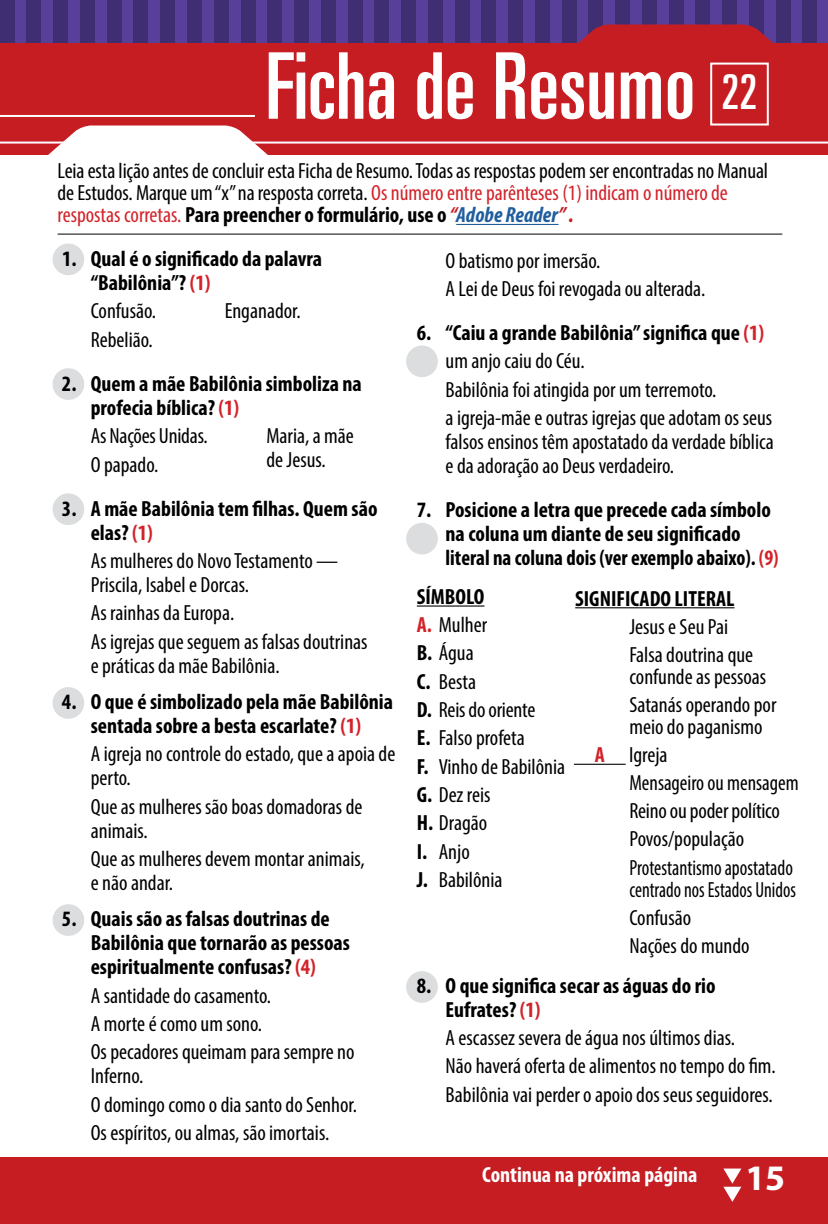
<style>
.page{position:relative;width:828px;height:1224px;background:#fff}
.page>*{position:absolute;margin:0;border:0;box-sizing:border-box;transform-origin:0 0}
.t1{font:ultra-condensed 92px "Univers";color:#fff}
.t2{font:ultra-condensed 48px "Univers";color:#fff}
.t3{font:700 36px "Myriad Pro";color:#fff}
.t4{font:condensed 22px/28.4px "Myriad Pro";color:#000}
.t5{font:700 condensed 22px/24px "Myriad Pro";color:#000}
.t6{font:condensed 22px/28.2px "Myriad Pro";color:#000;scale:.95 1}
.t7{font:condensed 22px/28.2px "Myriad Pro";color:#000;scale:.87 1}
.t8{font:700 condensed 22px "Myriad Pro";color:#fff}
.s1{color:#d2232a}
.s2{font-weight:700}
.s3{font-weight:700;font-style:italic;color:#c61d23}
.s4{font-weight:700;font-style:italic;color:#215e9e}
.s5{font-weight:700;color:#d2232a}
</style>
<div class="page">
<div style="left:0;top:0;width:828px;height:79px;background:#583f99"></div>
<div style="left:0;top:0;width:14px;height:65px;background:#402e73"></div>
<div style="left:107px;top:0;width:14px;height:65px;background:#402e73"></div>
<div style="left:214px;top:0;width:14px;height:65px;background:#402e73"></div>
<div style="left:321px;top:0;width:14px;height:65px;background:#402e73"></div>
<div style="left:27px;top:0;width:14px;height:65px;background:#402e73"></div>
<div style="left:134px;top:0;width:14px;height:65px;background:#402e73"></div>
<div style="left:241px;top:0;width:14px;height:65px;background:#402e73"></div>
<div style="left:348px;top:0;width:14px;height:65px;background:#402e73"></div>
<div style="left:54px;top:0;width:14px;height:65px;background:#402e73"></div>
<div style="left:161px;top:0;width:14px;height:65px;background:#402e73"></div>
<div style="left:268px;top:0;width:14px;height:65px;background:#402e73"></div>
<div style="left:375px;top:0;width:14px;height:65px;background:#402e73"></div>
<div style="left:80px;top:0;width:15px;height:65px;background:#402e73"></div>
<div style="left:187px;top:0;width:15px;height:65px;background:#402e73"></div>
<div style="left:294px;top:0;width:15px;height:65px;background:#402e73"></div>
<div style="left:401px;top:0;width:15px;height:65px;background:#402e73"></div>
<div style="left:428px;top:0;width:15px;height:65px;background:#402e73"></div>
<div style="left:535px;top:0;width:15px;height:65px;background:#402e73"></div>
<div style="left:642px;top:0;width:15px;height:65px;background:#402e73"></div>
<div style="left:749px;top:0;width:15px;height:65px;background:#402e73"></div>
<div style="left:455px;top:0;width:14px;height:65px;background:#402e73"></div>
<div style="left:562px;top:0;width:14px;height:65px;background:#402e73"></div>
<div style="left:669px;top:0;width:14px;height:65px;background:#402e73"></div>
<div style="left:776px;top:0;width:14px;height:65px;background:#402e73"></div>
<div style="left:482px;top:0;width:14px;height:65px;background:#402e73"></div>
<div style="left:589px;top:0;width:14px;height:65px;background:#402e73"></div>
<div style="left:696px;top:0;width:14px;height:65px;background:#402e73"></div>
<div style="left:803px;top:0;width:14px;height:65px;background:#402e73"></div>
<div style="left:508px;top:0;width:15px;height:65px;background:#402e73"></div>
<div style="left:615px;top:0;width:15px;height:65px;background:#402e73"></div>
<div style="left:722px;top:0;width:15px;height:65px;background:#402e73"></div>
<div style="left:0;top:44px;width:828px;height:1180px;background:#c61d23"></div>
<svg style="left:524px;top:24px;width:304px;height:39px"></svg>
<svg style="left:6px;top:126px;width:304px;height:30px"></svg>
<div style="left:0;top:156px;width:828px;height:1001px;background:#fff"></div>
<div style="left:406px;top:346px;width:32px;height:31px;background:#dcddde;border-radius:50%"></div>
<svg style="left:53px;top:244px;width:31px;height:31px"></svg>
<hr style="left:0;top:142px;width:828px;height:2px;background:#fff">
<hr style="left:58px;top:234px;width:724px;height:1px;background:#000">
<div style="left:406px;top:523px;width:32px;height:31px;background:#dcddde;border-radius:50%"></div>
<div style="left:53px;top:368px;width:31px;height:32px;background:#dcddde;border-radius:50%"></div>
<div style="left:406px;top:971px;width:32px;height:32px;background:#dcddde;border-radius:50%"></div>
<div style="left:53px;top:493px;width:31px;height:32px;background:#dcddde;border-radius:50%"></div>
<div style="left:53px;top:687px;width:31px;height:32px;background:#dcddde;border-radius:50%"></div>
<div style="left:53px;top:904px;width:31px;height:32px;background:#dcddde;border-radius:50%"></div>
<hr style="left:417px;top:605px;width:67px;height:2px;background:#000">
<div style="left:710px;top:63px;width:59px;height:63px;border:2px solid #fff"></div>
<hr style="left:0;top:115px;width:255px;height:2px;background:#fff">
<hr style="left:575px;top:607px;width:160px;height:1px;background:#000">
<hr style="left:574px;top:764px;width:52px;height:1px;background:#000">
<hr style="left:456px;top:224px;width:103px;height:1px;background:#215e9e">
<svg style="left:723px;top:1169px;width:18px;height:33px"></svg>
<h1 class="t1" style="left:265px;top:34px;width:432px">Ficha de Resumo</h1>
<h2 class="t2" style="left:722px;top:65px;width:37px">22</h2>
<p class="t4" style="left:58px;top:160px;width:712px;line-height:22px">Leia esta lição antes de concluir esta Ficha de Resumo. Todas as respostas podem ser encontradas no Manual de Estudos. Marque um “x” na resposta correta. <span class="s1">Os número entre parênteses (1) indicam o número de respostas corretas.</span> <span class="s2">Para preencher o formulário, use o</span> <span class="s3">“</span><span class="s4">Adobe Reader</span><span class="s3">” .</span></p>
<p class="t5" style="left:91px;top:246px;width:233px;text-indent:-29px">1. Qual é o significado da palavra “Babilônia”? <span class="s1">(1)</span></p>
<p class="t4" style="left:91px;top:297px;width:67px">Confusão.</p>
<p class="t4" style="left:225px;top:297px;width:78px">Enganador.</p>
<p class="t4" style="left:91px;top:325px;width:63px">Rebelião.</p>
<p class="t5" style="left:91px;top:371px;width:273px;text-indent:-29px">2. Quem a mãe Babilônia simboliza na profecia bíblica? <span class="s1">(1)</span></p>
<p class="t4" style="left:91px;top:421px;width:119px">As Nações Unidas.<br>O papado.</p>
<p class="t5" style="left:91px;top:496px;width:288px;text-indent:-29px">3. A mãe Babilônia tem filhas. Quem são elas? <span class="s1">(1)</span></p>
<p class="t4" style="left:91px;top:549px;width:249px;line-height:24px">As mulheres do Novo Testamento —<br>Priscila, Isabel e Dorcas.</p>
<p class="t4" style="left:91px;top:599px;width:278px">As rainhas da Europa.<br>As igrejas que seguem as falsas doutrinas</p>
<p class="t4" style="left:91px;top:651px;width:190px">e práticas da mãe Babilônia.</p>
<p class="t5" style="left:62px;top:689px;width:333px;text-align:center">4. O que é simbolizado pela mãe Babilônia sentada sobre a besta escarlate? <span class="s1">(1)</span></p>
<p class="t4" style="left:91px;top:742px;width:306px;line-height:24px">A igreja no controle do estado, que a apoia de perto.</p>
<p class="t4" style="left:91px;top:794px;width:273px;line-height:24px">Que as mulheres são boas domadoras de animais.</p>
<p class="t4" style="left:91px;top:847px;width:276px;line-height:24px">Que as mulheres devem montar animais, e não andar.</p>
<p class="t5" style="left:91px;top:907px;width:261px;text-indent:-29px">5. Quais são as falsas doutrinas de<br>Babilônia que tornarão as pessoas espiritualmente confusas? <span class="s1">(4)</span></p>
<p class="t4" style="left:91px;top:981px;width:265px">A santidade do casamento.<br>A morte é como um sono.<br>Os pecadores queimam para sempre no</p>
<p class="t4" style="left:91px;top:1062px;width:268px">Inferno.<br>O domingo como o dia santo do Senhor.<br>Os espíritos, ou almas, são imortais.</p>
<p class="t4" style="left:266px;top:424px;width:89px;line-height:24px">Maria, a mãe de Jesus.</p>
<p class="t4" style="left:446px;top:246px;width:261px">O batismo por imersão.<br>A Lei de Deus foi revogada ou alterada.</p>
<p class="t4" style="left:446px;top:318px;width:328px;text-indent:-29px"><span class="s2">6. “Caiu a grande Babilônia” significa que</span> <span class="s5">(1) </span>um anjo caiu do Céu.<br>Babilônia foi atingida por um terremoto.<br>a igreja-mãe e outras igrejas que adotam os seus</p>
<p class="t4" style="left:446px;top:430px;width:330px;line-height:24px">falsos ensinos têm apostatado da verdade bíblica e da adoração ao Deus verdadeiro.</p>
<p class="t5" style="left:446px;top:498px;width:335px;text-indent:-29px">7. Posicione a letra que precede cada símbolo na coluna um diante de seu significado literal na coluna dois (ver exemplo abaixo). <span class="s1">(9)</span></p>
<p class="t4" style="left:417px;top:582px;width:150px"><span class="s2">SÍMBOLO<br></span><span class="s5">A.</span> Mulher<br><span class="s2">B.</span> Água<br><span class="s2">C.</span> Besta<br><span class="s2">D.</span> Reis do oriente<br><span class="s2">E.</span> Falso profeta<br><span class="s2">F.</span> Vinho de Babilônia<br><span class="s2">G.</span> Dez reis<br><span class="s2">H.</span> Dragão<br><span class="s2">I.</span> Anjo<br><span class="s2">J.</span> Babilônia</p>
<p class="t5" style="left:575px;top:586px;width:161px">SIGNIFICADO LITERAL</p>
<p class="t4" style="left:629px;top:612px;width:125px">Jesus e Seu Pai<br>Falsa doutrina que</p>
<p class="t4" style="left:629px;top:662px;width:149px">confunde as pessoas<br>Satanás operando por</p>
<p class="t4" style="left:595px;top:712px;width:169px;text-indent:35px">meio do paganismo<br><span class="s5">A</span> Igreja</p>
<p class="t6" style="left:629px;top:769px;width:180px">Mensageiro ou mensagem<br>Reino ou poder político<br>Povos/população<br>Protestantismo apostatado</p>
<p class="t7" style="left:629px;top:875px;width:193px">centrado nos Estados Unidos<br>Confusão<br>Nações do mundo</p>
<p class="t5" style="left:446px;top:973px;width:271px;text-indent:-29px">8. O que significa secar as águas do rio<br>Eufrates? <span class="s1">(1)</span></p>
<p class="t4" style="left:446px;top:1023px;width:332px">A escassez severa de água nos últimos dias.<br>Não haverá oferta de alimentos no tempo do fim.<br>Babilônia vai perder o apoio dos seus seguidores.</p>
<p class="t8" style="left:482px;top:1161px;width:217px">Continua na próxima página</p>
<h3 class="t3" style="left:745px;top:1155px;width:41px">15</h3>
</div>
